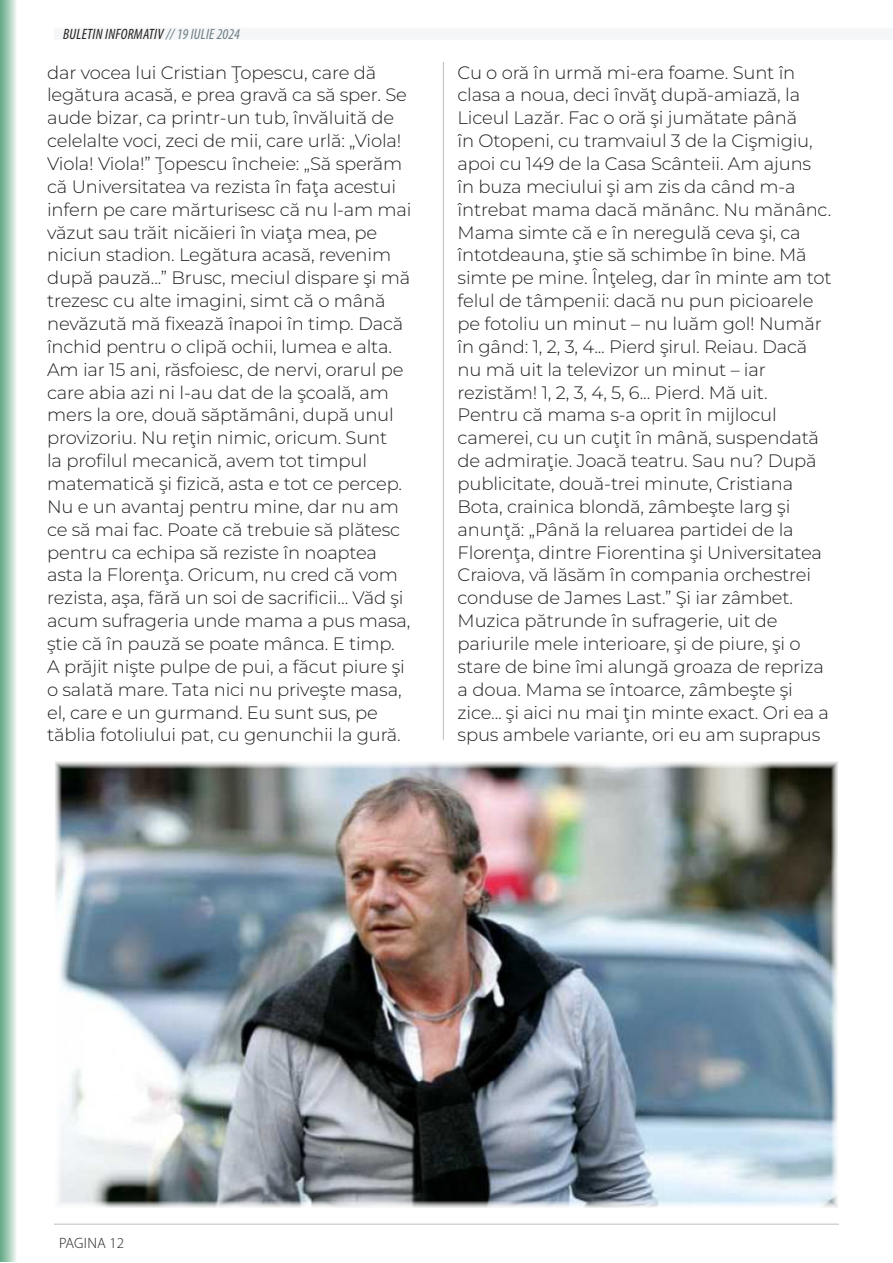
<style>
.page{position:relative;width:893px;height:1263px;background:#fff}
.page>*{position:absolute;margin:0;border:0;box-sizing:border-box;transform-origin:0 0}
.t1{font:300 18px/22.8px "Montserrat";letter-spacing:-.01em;color:#231f20}
.t2{font:italic condensed 15px "Myriad Pro";letter-spacing:.02em;color:#231f20}
.t3{font:300 15px "Myriad Pro";letter-spacing:.015em;color:#231f20}
.s1{color:#6c7d86}
</style>
<div class="page">
<hr style="left:54px;top:1224px;width:785px;height:1px;background:#231f20">
<hr style="left:443px;top:62px;width:1px;height:678px;background:#231f20">
<img style="left:56px;top:762px;width:781px;height:445px">
<div style="left:53px;top:759px;width:787px;height:451px;border:2px solid #fff"></div>
<div style="left:54px;top:28px;width:839px;height:12px;background:#f5f6f7"></div>
<svg style="left:0;top:0;width:16px;height:1262px;background:#a4ccb8"></svg>
<p class="t2" style="left:63px;top:25px;width:178px">BULETIN INFORMATIV <span class="s1">// 19 IULIE 2024</span></p>
<p class="t1" style="left:47px;top:60px;width:366px">dar vocea lui Cristian Ţopescu, care dă legătura acasă, e prea gravă ca să sper. Se aude bizar, ca printr-un tub, învăluită de celelalte voci, zeci de mii, care urlă: „Viola!<br>Viola! Viola!” Ţopescu încheie: „Să sperăm că Universitatea va rezista în faţa acestui infern pe care mărturisesc că nu l-am mai văzut sau trăit nicăieri în viaţa mea, pe niciun stadion. Legătura acasă, revenim după pauză...” Brusc, meciul dispare şi mă trezesc cu alte imagini, simt că o mână nevăzută mă fixează înapoi în timp. Dacă închid pentru o clipă ochii, lumea e alta.<br>Am iar 15 ani, răsfoiesc, de nervi, orarul pe care abia azi ni l-au dat de la şcoală, am mers la ore, două săptămâni, după unul provizoriu. Nu reţin nimic, oricum. Sunt<br>la profilul mecanică, avem tot timpul matematică şi fizică, asta e tot ce percep.<br>Nu e un avantaj pentru mine, dar nu am ce să mai fac. Poate că trebuie să plătesc pentru ca echipa să reziste în noaptea asta la Florenţa. Oricum, nu cred că vom rezista, aşa, fără un soi de sacrificii… Văd şi acum sufrageria unde mama a pus masa, ştie că în pauză se poate mânca. E timp.<br>A prăjit nişte pulpe de pui, a făcut piure şi o salată mare. Tata nici nu priveşte masa, el, care e un gurmand. Eu sunt sus, pe tăblia fotoliului pat, cu genunchii la gură.</p>
<p class="t1" style="left:458px;top:60px;width:375px">Cu o oră în urmă mi-era foame. Sunt în clasa a noua, deci învăţ după-amiază, la Liceul Lazăr. Fac o oră şi jumătate până<br>în Otopeni, cu tramvaiul 3 de la Cişmigiu, apoi cu 149 de la Casa Scânteii. Am ajuns în buza meciului şi am zis da când m-a întrebat mama dacă mănânc. Nu mănânc.<br>Mama simte că e în neregulă ceva şi, ca întotdeauna, ştie să schimbe în bine. Mă simte pe mine. Înţeleg, dar în minte am tot felul de tâmpenii: dacă nu pun picioarele pe fotoliu un minut – nu luăm gol! Număr în gând: 1, 2, 3, 4... Pierd şirul. Reiau. Dacă nu mă uit la televizor un minut – iar rezistăm! 1, 2, 3, 4, 5, 6... Pierd. Mă uit.<br>Pentru că mama s-a oprit în mijlocul camerei, cu un cuţit în mână, suspendată de admiraţie. Joacă teatru. Sau nu? După publicitate, două-trei minute, Cristiana Bota, crainica blondă, zâmbeşte larg şi anunţă: „Până la reluarea partidei de la Florenţa, dintre Fiorentina şi Universitatea Craiova, vă lăsăm în compania orchestrei conduse de James Last.” Şi iar zâmbet.<br>Muzica pătrunde în sufragerie, uit de pariurile mele interioare, şi de piure, şi o stare de bine îmi alungă groaza de repriza a doua. Mama se întoarce, zâmbeşte şi zice... şi aici nu mai ţin minte exact. Ori ea a spus ambele variante, ori eu am suprapus</p>
<p class="t3" style="left:59px;top:1234px;width:67px">PAGINA 12</p>
</div>
